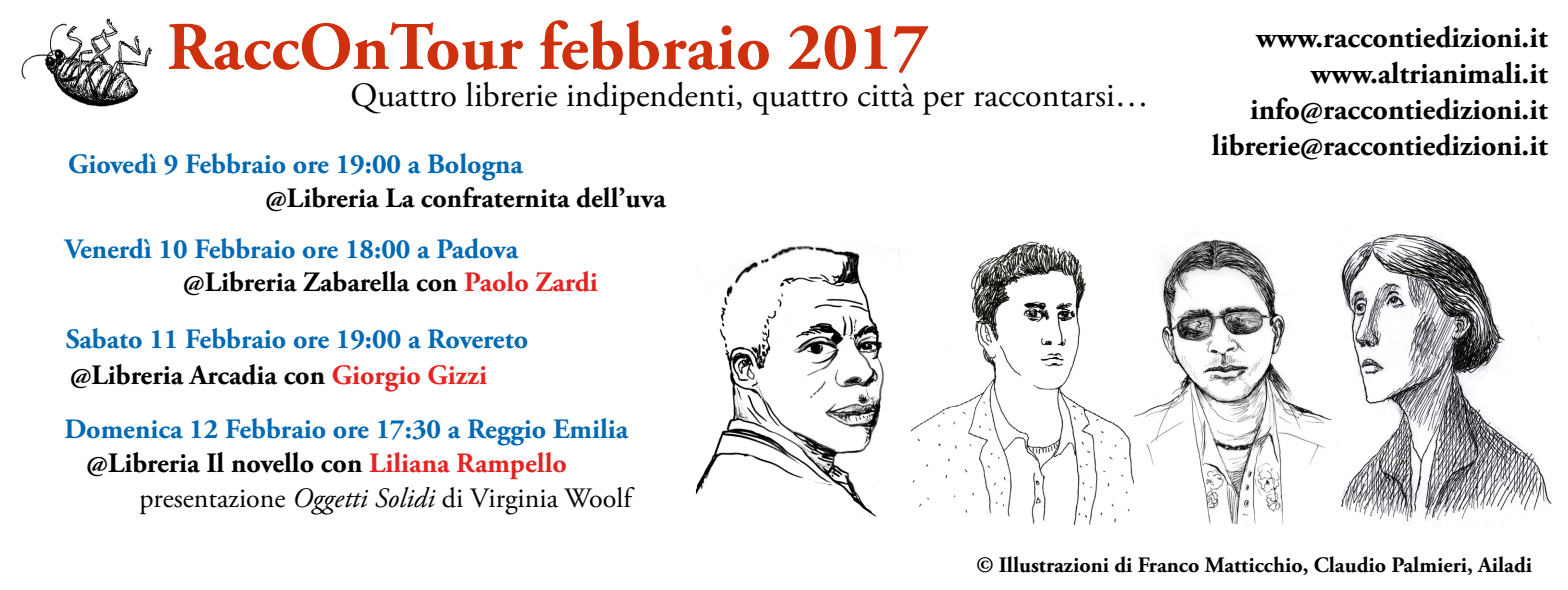
<style>
.page{position:relative;width:1568px;height:590px;background:#fff}
.page>*{position:absolute;margin:0;border:0;box-sizing:border-box;transform-origin:0 0}
.t1{font:700 68px "Adobe Garamond Pro";color:#cf300e}
.t2{font:34px "Adobe Garamond Pro";color:#000}
.t3{font:700 30px/36px "Adobe Garamond Pro";color:#000;text-align:right}
.t4{font:700 28px/33.4px "Adobe Garamond Pro";color:#0069b4}
.t5{font:28px "Adobe Garamond Pro";color:#000}
.t6{font:700 28px "Adobe Garamond Pro";color:#0068b3}
.t7{font:700 28px "Adobe Garamond Pro";color:#000}
.t8{font:700 22px "Adobe Garamond Pro";color:#000}
.s1{color:#000}
.s2{color:#e52321}
.s3{font-style:italic}
</style>
<div class="page">
<img style="left:696px;top:245px;width:204px;height:272px">
<img style="left:1338px;top:233px;width:214px;height:289px">
<img style="left:1134px;top:239px;width:198px;height:284px">
<img style="left:911px;top:241px;width:223px;height:284px">
<img style="left:21px;top:18px;width:132px;height:89px">
<h1 class="t1" style="left:167px;top:8px;width:763px">RaccOnTour febbraio 2017</h1>
<p class="t2" style="left:351px;top:74px;width:800px">Quattro librerie indipendenti, quattro città per raccontarsi…</p>
<p class="t6" style="left:68px;top:148px;width:456px">Giovedì 9 Febbraio ore 19:00 a Bologna</p>
<p class="t7" style="left:265px;top:182px;width:402px">@Libreria La confraternita dell’uva</p>
<p class="t4" style="left:183px;top:233px;width:416px;text-indent:-118px">Venerdì 10 Febbraio ore 18:00 a Padova <span class="s1">@Libreria Zabarella con</span> <span class="s2">Paolo Zardi</span></p>
<p class="t4" style="left:66px;top:322px;width:464px;line-height:35.4px">Sabato 11 Febbraio ore 19:00 a Rovereto <span class="s1">@Libreria Arcadia con</span> <span class="s2">Giorgio Gizzi</span></p>
<p class="t4" style="left:86px;top:412px;width:543px;line-height:34.8px;text-indent:-22px">Domenica 12 Febbraio ore 17:30 a Reggio Emilia <span class="s1">@Libreria Il novello con</span> <span class="s2">Liliana Rampello</span></p>
<p class="t5" style="left:139px;top:481px;width:494px">presentazione <span class="s3">Oggetti Solidi</span> di Virginia Woolf</p>
<p class="t3" style="left:1212px;top:21px;width:337px">www.raccontiedizioni.it www.altrianimali.it info@raccontiedizioni.it librerie@raccontiedizioni.it</p>
<p class="t8" style="left:976px;top:552px;width:557px">© Illustrazioni di Franco Matticchio, Claudio Palmieri, Ailadi</p>
</div>
